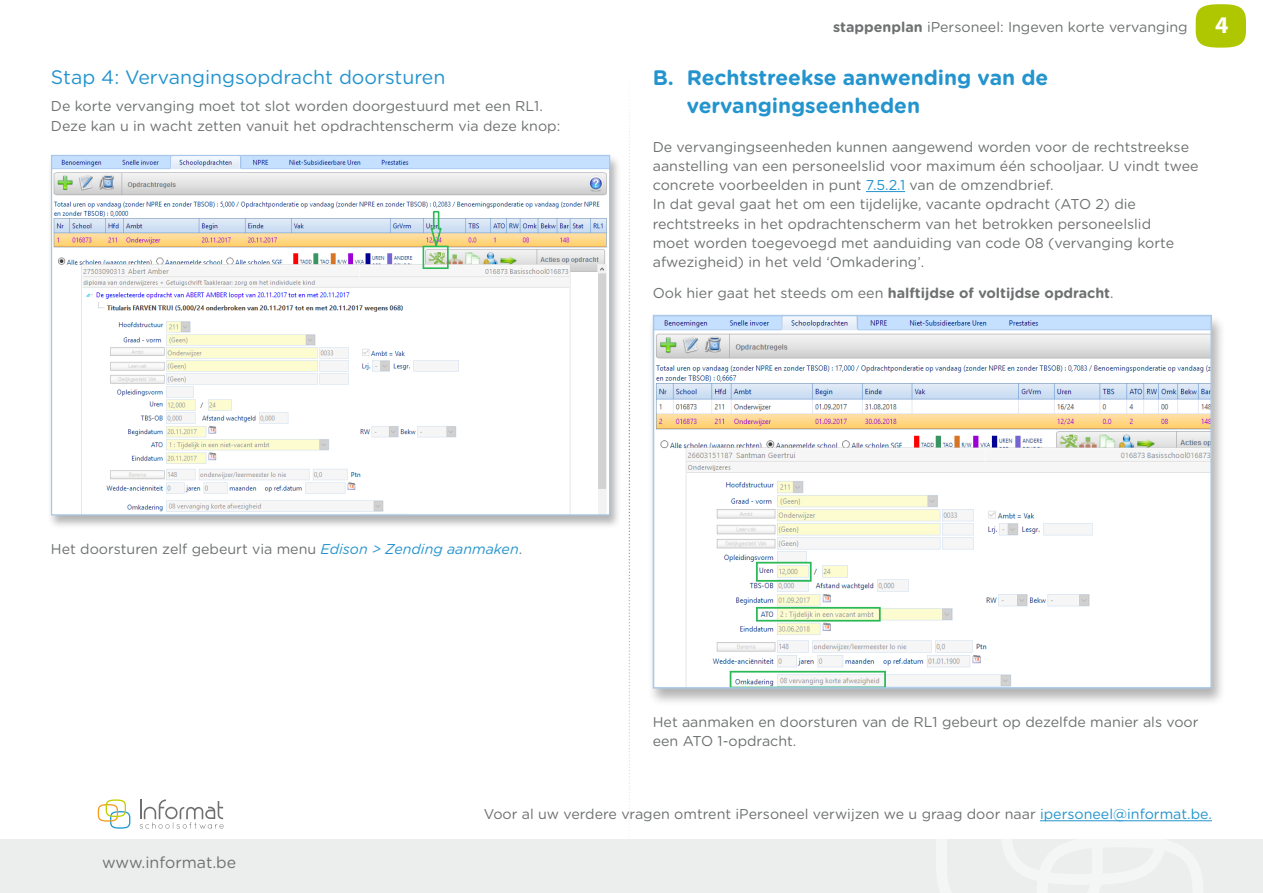
<style>
.page{position:relative;width:1263px;height:893px;background:#fff}
.page>*{position:absolute;margin:0;border:0;box-sizing:border-box;transform-origin:0 0}
.t1{font:700 24px "Myriad Pro";color:#fff}
.t2{font:700 21px/28.3px "Gotham Rounded";letter-spacing:-.005em;color:#2494ce}
.t3{font:19.5px "Gotham Rounded";color:#2494ce}
.t4{font:15.9px "Gotham Rounded";color:#6e7171}
.t5{font:14.25px/19.2px "Gotham Rounded";color:#6e7171}
.t6{font:700 14.25px "Gotham Rounded";color:#6e7171}
.s1{font-weight:700}
.s2{color:#2494ce}
.s3{font-weight:400}
.s4{font-style:italic;color:#2494ce}
</style>
<div class="page">
<svg style="left:629px;top:109px;width:1px;height:709px"></svg>
<div style="left:0;top:839px;width:1263px;height:54px;background:#eceeee"></div>
<svg style="left:140px;top:799px;width:84px;height:30px"></svg>
<svg style="left:98px;top:799px;width:32px;height:30px"></svg>
<svg style="left:1196px;top:4px;width:50px;height:44px;background:#b7cd1c"></svg>
<div style="left:47px;top:154px;width:574px;height:376px;background:#000;opacity:.3"></div>
<img style="left:53px;top:157px;width:555px;height:356px">
<hr style="left:866px;top:191px;width:39px;height:1px;background:#2494ce">
<div style="left:647px;top:314px;width:579px;height:393px;background:#000;opacity:.3"></div>
<img style="left:656px;top:318px;width:553px;height:368px">
<div style="left:653px;top:315px;width:559px;height:374px;border:2px solid #a9c8e7"></div>
<hr style="left:1040px;top:820px;width:172px;height:1px;background:#2494ce">
<h3 class="t3" style="left:51px;top:63px;width:396px">Stap 4: Vervangingsopdracht doorsturen</h3>
<p class="t5" style="left:51px;top:96px;width:511px">De korte vervanging moet tot slot worden doorgestuurd met een RL1.<br>Deze kan u in wacht zetten vanuit het opdrachtenscherm via deze knop:</p>
<p class="t5" style="left:833px;top:17px;width:356px"><span class="s1">stappenplan</span> iPersoneel: Ingeven korte vervanging</p>
<h2 class="t2" style="left:687px;top:62px;width:363px;text-indent:-34px">B. Rechtstreekse aanwending van de vervangingseenheden</h2>
<p class="t5" style="left:653px;top:136px;width:547px">De vervangingseenheden kunnen aangewend worden voor de rechtstreekse aanstelling van een personeelslid voor maximum één schooljaar. U vindt twee concrete voorbeelden in punt <span class="s2">7.5.2.1</span> van de omzendbrief.<br>In dat geval gaat het om een tijdelijke, vacante opdracht (ATO 2) die rechtstreeks in het opdrachtenscherm van het betrokken personeelslid<br>moet worden toegevoegd met aanduiding van code 08 (vervanging korte afwezigheid) in het veld ‘Omkadering’.</p>
<p class="t6" style="left:653px;top:283px;width:462px"><span class="s3">Ook hier gaat het steeds om een</span> halftijdse of voltijdse opdracht<span class="s3">.</span></p>
<h1 class="t1" style="left:1215px;top:10px;width:15px">4</h1>
<p class="t5" style="left:51px;top:539px;width:473px">Het doorsturen zelf gebeurt via menu <span class="s4">Edison &gt; Zending aanmaken</span>.</p>
<p class="t5" style="left:653px;top:712px;width:547px">Het aanmaken en doorsturen van de RL1 gebeurt op dezelfde manier als voor een ATO 1-opdracht.</p>
<p class="t4" style="left:102px;top:852px;width:136px">www.informat.be</p>
<p class="t5" style="left:484px;top:804px;width:730px">Voor al uw verdere vragen omtrent iPersoneel verwijzen we u graag door naar <span class="s2">ipersoneel@informat.be.</span></p>
</div>
